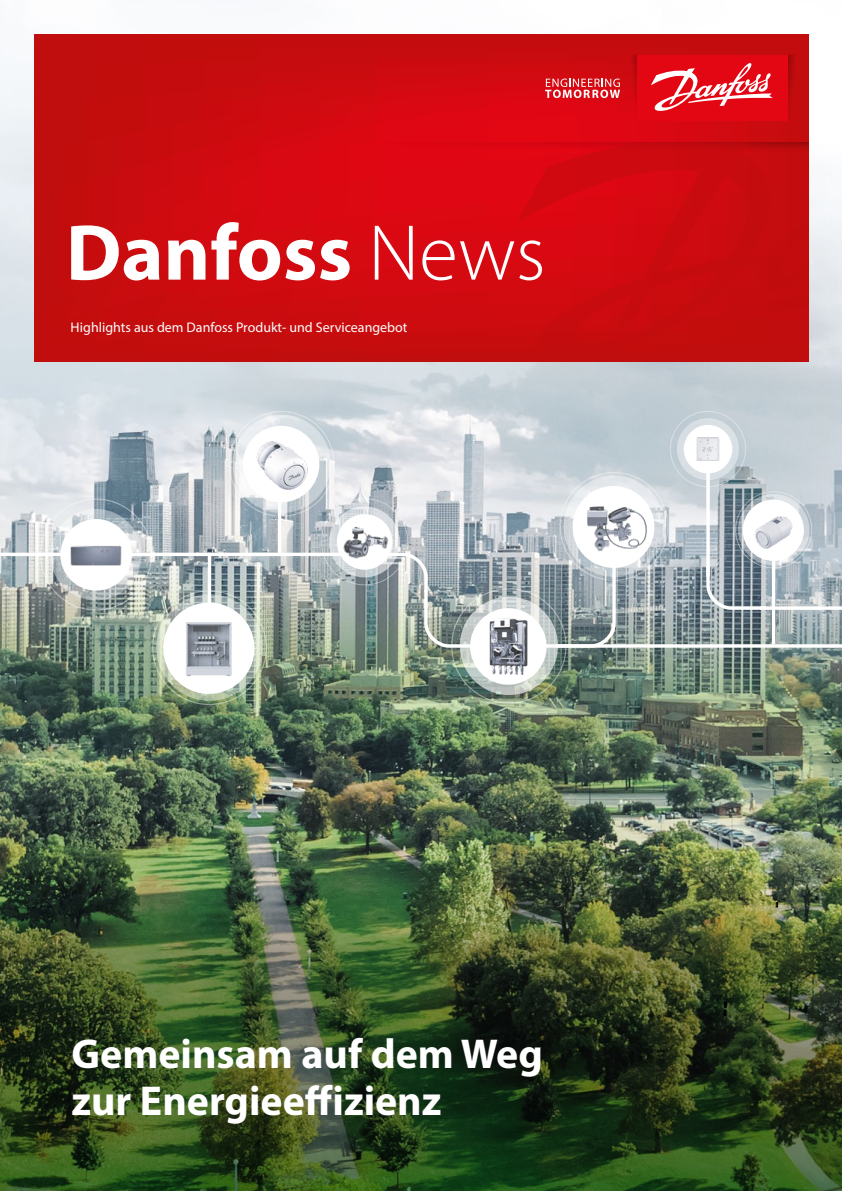
<style>
.page{position:relative;width:842px;height:1191px;background:#fff}
.page>*{position:absolute;margin:0;border:0;box-sizing:border-box;transform-origin:0 0}
.t1{font:700 79.8px "Myriad Pro";color:#fff}
.t2{font:700 41.9px/47px "Myriad Pro";color:#fff}
.t3{font:14px "Myriad Pro";color:#fff}
.s1{font-weight:300}
</style>
<div class="page">
<svg style="left:0;top:60px;width:1px;height:378px"></svg>
<img style="left:1px;top:34px;width:841px;height:712px">
<hr style="left:208px;top:552px;width:3px;height:68px;background:#fff">
<svg style="left:156px;top:594px;width:107px;height:107px;background:#bcc8b8"></svg>
<div style="left:163px;top:602px;width:92px;height:92px;background:#fff;border-radius:50%"></div>
<img style="left:186px;top:622px;width:46px;height:55px">
<svg style="left:1px;top:552px;width:331px;height:4px"></svg>
<svg style="left:364px;top:551px;width:123px;height:98px;background:#92a09f"></svg>
<hr style="left:278px;top:491px;width:3px;height:65px;background:#fff">
<svg style="left:612px;top:577px;width:4px;height:23px"></svg>
<svg style="left:706px;top:480px;width:4px;height:83px"></svg>
<hr style="left:772px;top:515px;width:3px;height:129px;background:#fff">
<hr style="left:530px;top:644px;width:312px;height:3px;background:#fff">
<svg style="left:705px;top:563px;width:64px;height:48px;background:#8d9aa3"></svg>
<svg style="left:760px;top:606px;width:82px;height:4px"></svg>
<svg style="left:553px;top:600px;width:64px;height:49px;background:#8c9a9b"></svg>
<svg style="left:460px;top:597px;width:98px;height:98px;background:#c7cecb"></svg>
<div style="left:470px;top:608px;width:77px;height:76px;background:#fff;border-radius:50%"></div>
<img style="left:478px;top:605px;width:61px;height:79px">
<svg style="left:564px;top:476px;width:101px;height:101px;background:#d8dde1"></svg>
<div style="left:572px;top:486px;width:82px;height:82px;background:#fff;border-radius:50%"></div>
<img style="left:585px;top:501px;width:69px;height:57px">
<svg style="left:329px;top:506px;width:71px;height:71px;background:#d7dbde"></svg>
<div style="left:337px;top:514px;width:55px;height:56px;background:#fff;border-radius:50%"></div>
<img style="left:341px;top:524px;width:48px;height:34px">
<div style="left:670px;top:411px;width:76px;height:76px;border:1px solid #fff;border-radius:50%"></div>
<svg style="left:677px;top:418px;width:62px;height:62px"></svg>
<div style="left:684px;top:425px;width:48px;height:48px;background:#fff;border-radius:50%"></div>
<img style="left:696px;top:437px;width:24px;height:24px">
<svg style="left:232px;top:415px;width:99px;height:98px"></svg>
<div style="left:243px;top:426px;width:76px;height:76px;background:#fff;border-radius:50%"></div>
<img style="left:249px;top:436px;width:60px;height:59px">
<svg style="left:50px;top:509px;width:92px;height:91px;background:#c5cccf"></svg>
<div style="left:60px;top:519px;width:72px;height:71px;background:#fff;border-radius:50%"></div>
<img style="left:70px;top:545px;width:52px;height:20px">
<div style="left:735px;top:491px;width:77px;height:77px;border:1px solid #fff;border-radius:50%"></div>
<svg style="left:738px;top:494px;width:71px;height:71px"></svg>
<div style="left:743px;top:499px;width:61px;height:62px;background:#fff;border-radius:50%"></div>
<img style="left:754px;top:516px;width:39px;height:33px">
<img style="left:0;top:746px;width:842px;height:445px">
<svg style="left:34px;top:34px;width:774px;height:327px;background:#cd0a0f"></svg>
<svg style="left:788px;top:55px;width:12px;height:65px"></svg>
<div style="left:336px;top:142px;width:472px;height:12px;background:#df0612"></div>
<div style="left:637px;top:55px;width:151px;height:65px;background:#e30613"></div>
<svg style="left:545px;top:55px;width:92px;height:65px;background:#d81d25"></svg>
<svg style="left:651px;top:63px;width:122px;height:48px"></svg>
<svg style="left:518px;top:143px;width:290px;height:217px;background:#cb0a0f"></svg>
<svg style="left:724px;top:1002px;width:2px;height:13px"></svg>
<img style="left:0;top:449px;width:1px;height:412px">
<h1 class="t1" style="left:66px;top:201px;width:481px">Danfoss <span class="s1">News</span></h1>
<p class="t3" style="left:71px;top:319px;width:338px">Highlights aus dem Danfoss Produkt- und Serviceangebot</p>
<h2 class="t2" style="left:71px;top:1029px;width:473px">Gemeinsam auf dem Weg zur Energieeffizienz</h2>
</div>
